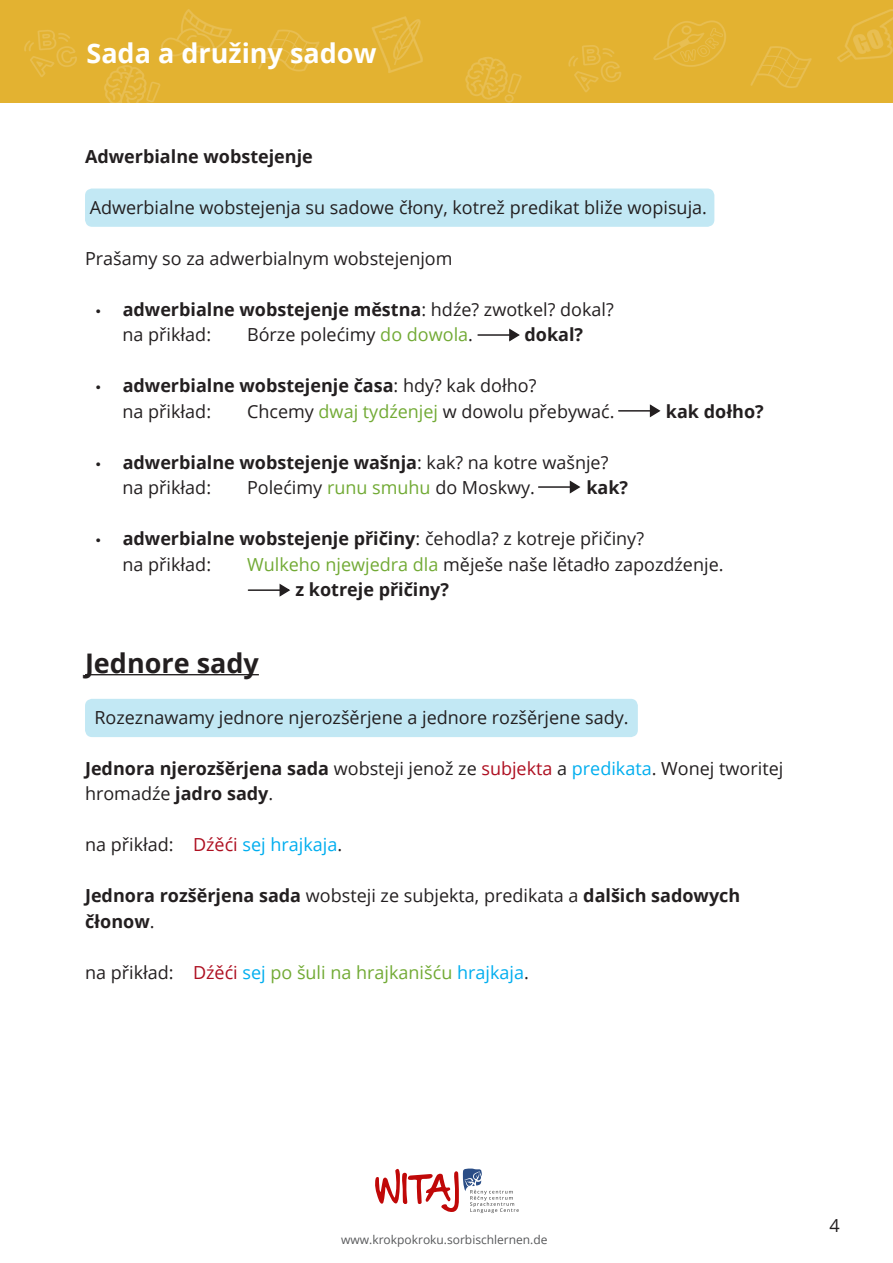
<style>
.page{position:relative;width:893px;height:1263px;background:#fff}
.page>*{position:absolute;margin:0;border:0;box-sizing:border-box;transform-origin:0 0}
.t1{font:700 27px "Open Sans";color:#fff}
.abstand{font:700 27px "Open Sans";color:#231f20}
.abstand-2{font:18px/25.5px "Open Sans";color:#231f20}
.abstand-3{font:700 18px/25.5px "Open Sans";color:#231f20}
.abstand-4{font:18px "Open Sans";color:#72aa35}
.t2{font:12px "Open Sans";color:#57585a}
.s1{font-family:"Myriad Pro";font-weight:400}
.s2{font-weight:400}
.s3{color:#72aa35}
.s4{font-weight:700}
.s5{color:#ae1021}
.s6{color:#00aeef}
.s7{color:#231f20}
</style>
<div class="page">
<img style="left:0;top:0;width:96px;height:102px">
<img style="left:96px;top:0;width:797px;height:102px">
<svg style="left:375px;top:1168px;width:144px;height:45px"></svg>
<div style="left:85px;top:699px;width:553px;height:38px;background:#c2e8f4;border-radius:7px"></div>
<div style="left:85px;top:189px;width:629px;height:38px;background:#c2e8f4;border-radius:7px"></div>
<hr style="left:85px;top:674px;width:174px;height:1px;background:#231f20">
<hr style="left:478px;top:334px;width:32px;height:2px;background:#231f20">
<svg style="left:508px;top:328px;width:12px;height:14px"></svg>
<hr style="left:619px;top:410px;width:31px;height:2px;background:#231f20">
<svg style="left:649px;top:404px;width:12px;height:14px"></svg>
<hr style="left:539px;top:486px;width:31px;height:2px;background:#231f20">
<svg style="left:569px;top:480px;width:12px;height:14px"></svg>
<hr style="left:248px;top:589px;width:32px;height:2px;background:#231f20">
<svg style="left:279px;top:583px;width:11px;height:14px"></svg>
<h1 class="t1" style="left:86px;top:34px;width:292px">Sada a družiny sadow</h1>
<p class="abstand-3" style="left:85px;top:143px;width:229px">Adwerbialne wobstejenje</p>
<p class="abstand-2" style="left:90px;top:194px;width:619px">Adwerbialne wobstejenja su sadowe čłony, kotrež predikat bliže wopisuja.</p>
<p class="abstand-2" style="left:85px;top:245px;width:369px">Prašamy so za adwerbialnym wobstejenjom</p>
<p class="abstand-3" style="left:96px;top:296px;width:520px"><span class="s1">•</span> adwerbialne wobstejenje městna<span class="s2">: hdźe? zwotkel? dokal?</span></p>
<p class="abstand-2" style="left:122px;top:321px;width:90px">na přikład:</p>
<p class="abstand-2" style="left:247px;top:321px;width:227px">Bórze polećimy <span class="s3">do dowola</span>.</p>
<p class="abstand-3" style="left:524px;top:321px;width:60px">dokal?</p>
<p class="abstand-3" style="left:96px;top:372px;width:442px"><span class="s1">•</span> adwerbialne wobstejenje časa<span class="s2">: hdy? kak dołho?</span></p>
<p class="abstand-2" style="left:122px;top:398px;width:90px">na přikład:</p>
<p class="abstand-2" style="left:247px;top:398px;width:369px">Chcemy <span class="s3">dwaj tydźenjej</span> w dowolu přebywać.</p>
<p class="abstand-3" style="left:666px;top:398px;width:99px">kak dołho?</p>
<p class="abstand-3" style="left:96px;top:449px;width:514px"><span class="s1">•</span> adwerbialne wobstejenje wašnja<span class="s2">: kak? na kotre wašnje?</span></p>
<p class="abstand-2" style="left:122px;top:474px;width:90px">na přikład:</p>
<p class="abstand-2" style="left:247px;top:474px;width:289px">Polećimy <span class="s3">runu smuhu</span> do Moskwy.</p>
<p class="abstand-3" style="left:586px;top:474px;width:43px">kak?</p>
<p class="abstand-3" style="left:96px;top:526px;width:550px"><span class="s1">•</span> adwerbialne wobstejenje přičiny<span class="s2">: čehodla? z kotreje přičiny?</span></p>
<p class="abstand-2" style="left:122px;top:551px;width:90px">na přikład:</p>
<p class="abstand-2" style="left:295px;top:551px;width:430px;text-indent:-48px"><span class="s3">Wulkeho njewjedra dla</span> měješe naše lětadło zapozdźenje. <span class="s4">z kotreje přičiny?</span></p>
<p class="abstand" style="left:85px;top:644px;width:175px">Jednore sady</p>
<p class="abstand-2" style="left:94px;top:704px;width:536px">Rozeznawamy jednore njerozšěrjene a jednore rozšěrjene sady.</p>
<p class="abstand-2" style="left:85px;top:755px;width:700px"><span class="s4">Jednora njerozšěrjena sada</span> wobsteji jenož ze <span class="s5">subjekta</span> a <span class="s6">predikata</span>. Wonej tworitej hromadźe <span class="s4">jadro sady</span>.</p>
<p class="abstand-2" style="left:85px;top:831px;width:259px">na přikład: <span class="s5">Dźěći</span> <span class="s6">sej hrajkaja</span>.</p>
<p class="abstand-3" style="left:85px;top:882px;width:657px">Jednora rozšěrjena sada <span class="s2">wobsteji ze subjekta, predikata a</span> dalšich sadowych čłonow<span class="s2">.</span></p>
<p class="abstand-4" style="left:85px;top:960px;width:445px"><span class="s7">na přikład:</span> <span class="s5">Dźěći</span> <span class="s6">sej</span> po šuli na hrajkanišću <span class="s6">hrajkaja</span><span class="s7">.</span></p>
<p class="t2" style="left:341px;top:1231px;width:208px">www.krokpokroku.sorbischlernen.de</p>
<p class="abstand-2" style="left:829px;top:1212px;width:12px">4</p>
</div>
